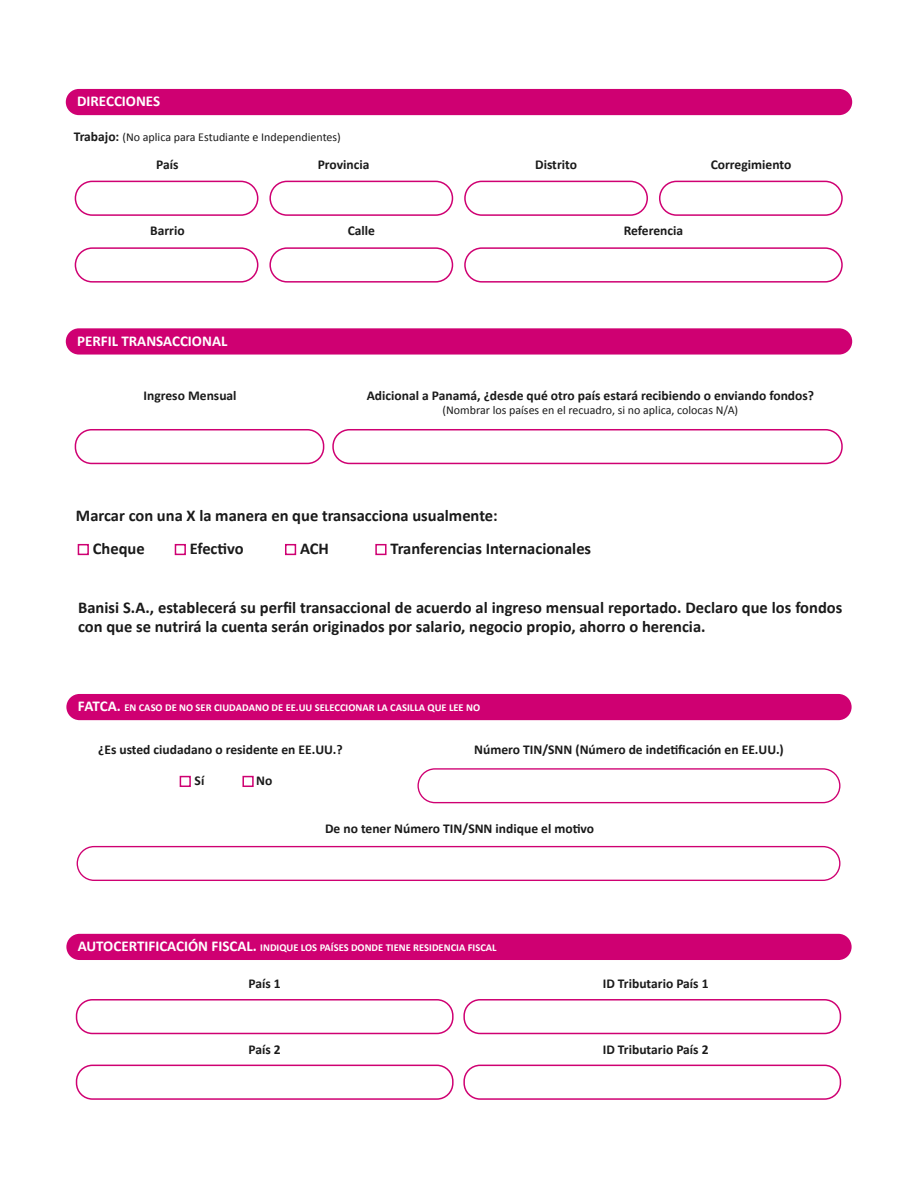
<style>
.page{position:relative;width:918px;height:1188px;background:#fff}
.page>*{position:absolute;margin:0;border:0;box-sizing:border-box;transform-origin:0 0}
.t1{font:700 16.5px/33px "Calibri";color:#1a1a1a}
.t2{font:700 15px "Calibri";color:#fff}
.t3{font:700 13.5px "Calibri";color:#1a1a1a}
.t4{font:12px "Calibri";color:#1a1a1a}
.t5{font:700 10.5px "Calibri";color:#fff}
.t6{font:700 10.5px "Calibri";color:#fff}
.s1{font-weight:700;font-size:13.5px}
.s2{font-size:15px}
</style>
<div class="page">
<div style="left:66px;top:89px;width:786px;height:26px;background:#cf0072;border-radius:13px"></div>
<div style="left:75px;top:181px;width:183px;height:35px;border:2px solid #cf0072;border-radius:17px"></div>
<div style="left:269px;top:181px;width:184px;height:35px;border:2px solid #cf0072;border-radius:17px"></div>
<div style="left:464px;top:181px;width:184px;height:35px;border:2px solid #cf0072;border-radius:17px"></div>
<div style="left:659px;top:181px;width:184px;height:35px;border:2px solid #cf0072;border-radius:17px"></div>
<div style="left:75px;top:247px;width:183px;height:36px;border:2px solid #cf0072;border-radius:17px"></div>
<div style="left:269px;top:247px;width:184px;height:36px;border:2px solid #cf0072;border-radius:17px"></div>
<div style="left:464px;top:247px;width:379px;height:36px;border:2px solid #cf0072;border-radius:17px"></div>
<div style="left:66px;top:328px;width:786px;height:27px;background:#cf0072;border-radius:13px"></div>
<div style="left:66px;top:694px;width:786px;height:26px;background:#cf0072;border-radius:13px"></div>
<div style="left:417px;top:768px;width:423px;height:35px;border:1px solid #cf0072;border-radius:17px"></div>
<div style="left:77px;top:846px;width:763px;height:35px;border:1px solid #cf0072;border-radius:17px"></div>
<div style="left:180px;top:776px;width:11px;height:11px;border:2px solid #cf0072"></div>
<div style="left:242px;top:776px;width:12px;height:11px;border:2px solid #cf0072"></div>
<div style="left:66px;top:934px;width:786px;height:26px;background:#cf0072;border-radius:13px"></div>
<div style="left:76px;top:999px;width:378px;height:35px;border:2px solid #cf0072;border-radius:16px"></div>
<div style="left:463px;top:999px;width:378px;height:35px;border:2px solid #cf0072;border-radius:16px"></div>
<div style="left:76px;top:1065px;width:378px;height:35px;border:2px solid #cf0072;border-radius:16px"></div>
<div style="left:463px;top:1065px;width:378px;height:35px;border:2px solid #cf0072;border-radius:16px"></div>
<div style="left:75px;top:429px;width:249px;height:35px;border:2px solid #cf0072;border-radius:16px"></div>
<div style="left:332px;top:429px;width:511px;height:35px;border:2px solid #cf0072;border-radius:16px"></div>
<div style="left:78px;top:544px;width:11px;height:11px;border:2px solid #cf0072"></div>
<div style="left:175px;top:544px;width:11px;height:11px;border:2px solid #cf0072"></div>
<div style="left:285px;top:544px;width:11px;height:11px;border:2px solid #cf0072"></div>
<div style="left:375px;top:544px;width:12px;height:11px;border:2px solid #cf0072"></div>
<p class="t2" style="left:77px;top:92px;width:85px">DIRECCIONES</p>
<p class="t4" style="left:74px;top:129px;width:269px"><span class="s1">Trabajo:</span> (No aplica para Estudiante e Independientes)</p>
<p class="t3" style="left:156px;top:156px;width:24px">País</p>
<p class="t3" style="left:318px;top:156px;width:53px">Provincia</p>
<p class="t3" style="left:535px;top:156px;width:43px">Distrito</p>
<p class="t3" style="left:711px;top:156px;width:82px">Corregimiento</p>
<p class="t3" style="left:150px;top:222px;width:36px">Barrio</p>
<p class="t3" style="left:348px;top:222px;width:29px">Calle</p>
<p class="t3" style="left:624px;top:222px;width:61px">Referencia</p>
<p class="t2" style="left:77px;top:331px;width:152px">PERFIL TRANSACCIONAL</p>
<p class="t3" style="left:144px;top:387px;width:95px">Ingreso Mensual</p>
<p class="t3" style="left:367px;top:387px;width:449px">Adicional a Panamá, ¿desde qué otro país estará recibiendo o enviando fondos?</p>
<p class="t4" style="left:443px;top:403px;width:297px">(Nombrar los países en el recuadro, si no aplica, colocas N/A)</p>
<p class="t1" style="left:93px;top:499px;width:406px;text-indent:-17px">Marcar con una X la manera en que transacciona usualmente:<br>Cheque</p>
<p class="t1" style="left:190px;top:532px;width:55px">Efectivo</p>
<p class="t1" style="left:300px;top:532px;width:30px">ACH</p>
<p class="t1" style="left:390px;top:532px;width:202px">Tranferencias Internacionales</p>
<p class="t1" style="left:78px;top:598px;width:766px;line-height:19.2px">Banisi S.A., establecerá su perfil transaccional de acuerdo al ingreso mensual reportado. Declaro que los fondos con que se nutrirá la cuenta serán originados por salario, negocio propio, ahorro o herencia.</p>
<p class="t6" style="left:78px;top:701px;width:404px"><span class="s2">FATCA.</span> EN CASO DE NO SER CIUDADANO DE EE.UU SELECCIONAR LA CASILLA QUE LEE NO</p>
<p class="t3" style="left:98px;top:741px;width:246px">¿Es usted ciudadano o residente en EE.UU.?</p>
<p class="t3" style="left:195px;top:772px;width:11px">Sí</p>
<p class="t3" style="left:256px;top:772px;width:18px">No</p>
<p class="t3" style="left:474px;top:741px;width:311px">Número TIN/SNN (Número de indetificación en EE.UU.)</p>
<p class="t3" style="left:325px;top:820px;width:271px">De no tener Número TIN/SNN indique el motivo</p>
<p class="t5" style="left:78px;top:941px;width:421px"><span class="s2">AUTOCERTIFICACIÓN FISCAL.</span> INDIQUE LOS PAÍSES DONDE TIENE RESIDENCIA FISCAL</p>
<p class="t3" style="left:249px;top:975px;width:34px">País 1</p>
<p class="t3" style="left:249px;top:1041px;width:34px">País 2</p>
<p class="t3" style="left:603px;top:975px;width:107px">ID Tributario País 1</p>
<p class="t3" style="left:603px;top:1041px;width:107px">ID Tributario País 2</p>
</div>
